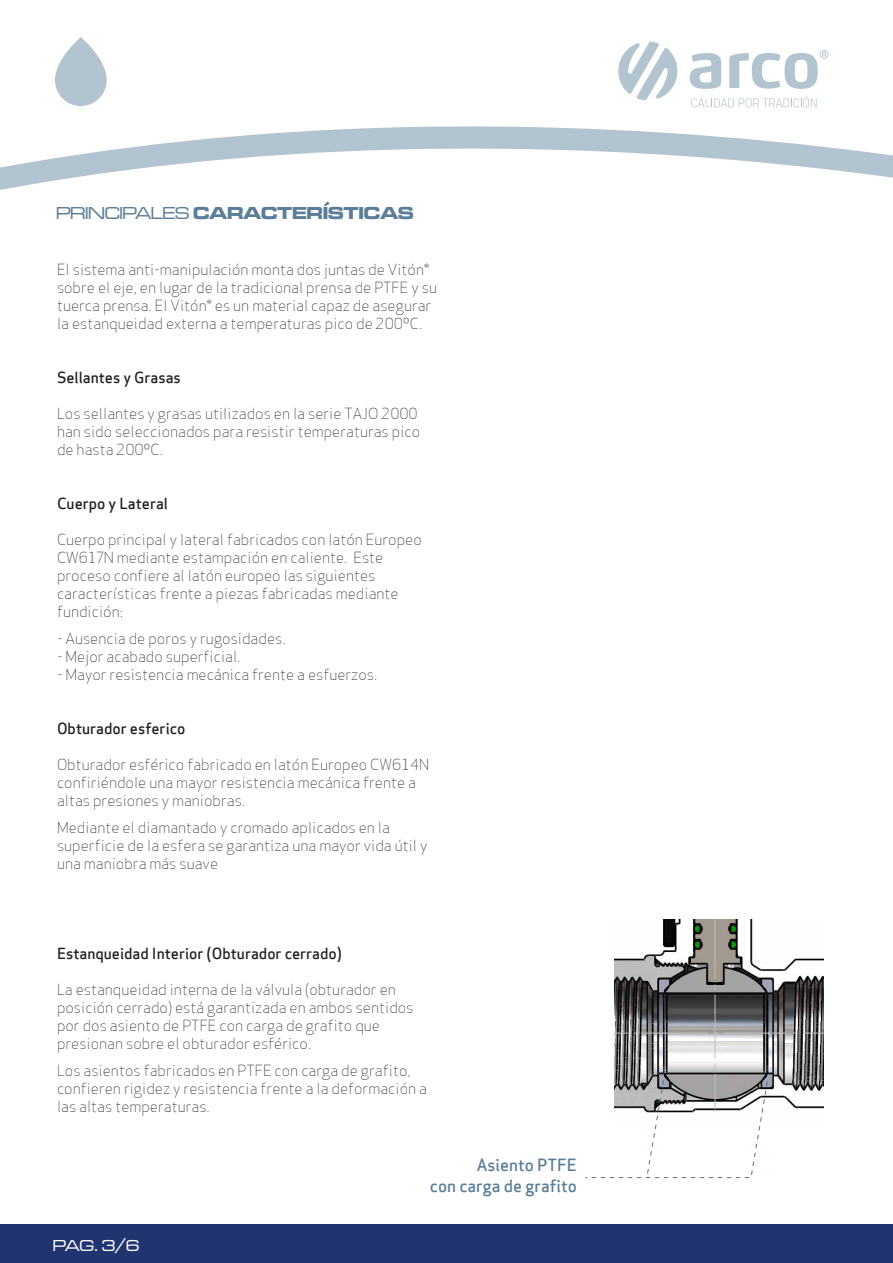
<style>
.page{position:relative;width:893px;height:1263px;background:#fff}
.page>*{position:absolute;margin:0;border:0;box-sizing:border-box;transform-origin:0 0}
.t1{font:18px "Microgramma D Bold Exte";color:#5a7e97}
.t2{font:16.5px/21px "Apex Sans Medium T";color:#5a7e97;text-align:right}
.t3{font:16.5px "Microgramma D Medi Exte";color:#fff}
.t4{font:15px/18px "Apex Sans Light T";color:#231f20}
.t5{font:15px "Apex Sans Medium T";color:#231f20}
.s1{font-family:"Microgramma D Medi Exte"}
</style>
<div class="page">
<img style="left:614px;top:920px;width:210px;height:189px">
<svg style="left:618px;top:41px;width:60px;height:59px"></svg>
<svg style="left:690px;top:53px;width:31px;height:36px"></svg>
<svg style="left:729px;top:50px;width:99px;height:39px"></svg>
<svg style="left:691px;top:96px;width:126px;height:11px"></svg>
<svg style="left:0;top:126px;width:893px;height:64px"></svg>
<div style="left:0;top:1224px;width:893px;height:39px;background:#21346f"></div>
<svg style="left:55px;top:37px;width:52px;height:69px"></svg>
<svg style="left:585px;top:1079px;width:183px;height:99px"></svg>
<p class="t1" style="left:56px;top:201px;width:359px"><span class="s1">PRINCIPALES</span> CARACTERÍSTICAS</p>
<p class="t4" style="left:57px;top:260px;width:382px">El sistema anti-manipulación monta dos juntas de Vitón® sobre el eje, en lugar de la tradicional prensa de PTFE y su tuerca prensa. El Vitón® es un material capaz de asegurar la estanqueidad externa a temperaturas pico de 200ºC.</p>
<p class="t5" style="left:57px;top:368px;width:125px">Sellantes y Grasas</p>
<p class="t4" style="left:57px;top:404px;width:365px">Los sellantes y grasas utilizados en la serie TAJO 2000 han sido seleccionados para resistir temperaturas pico de hasta 200ºC.</p>
<p class="t5" style="left:57px;top:494px;width:113px">Cuerpo y Lateral</p>
<p class="t4" style="left:57px;top:530px;width:366px">Cuerpo principal y lateral fabricados con latón Europeo CW617N mediante estampación en caliente. Este proceso confiere al latón europeo las siguientes características frente a piezas fabricadas mediante fundición:</p>
<p class="t4" style="left:57px;top:629px;width:230px">- Ausencia de poros y rugosidades.</p>
<p class="t4" style="left:57px;top:647px;width:185px">- Mejor acabado superficial.</p>
<p class="t4" style="left:57px;top:665px;width:322px">- Mayor resistencia mecánica frente a esfuerzos.</p>
<p class="t5" style="left:57px;top:719px;width:130px">Obturador esferico</p>
<p class="t4" style="left:57px;top:755px;width:374px">Obturador esférico fabricado en latón Europeo CW614N confiriéndole una mayor resistencia mecánica frente a altas presiones y maniobras.</p>
<p class="t4" style="left:57px;top:818px;width:372px">Mediante el diamantado y cromado aplicados en la superficie de la esfera se garantiza una mayor vida útil y una maniobra más suave</p>
<p class="t5" style="left:57px;top:944px;width:287px">Estanqueidad Interior (Obturador cerrado)</p>
<p class="t4" style="left:57px;top:980px;width:358px">La estanqueidad interna de la válvula (obturador en posición cerrado) está garantizada en ambos sentidos por dos asiento de PTFE con carga de grafito que presionan sobre el obturador esférico.</p>
<p class="t4" style="left:57px;top:1061px;width:371px">Los asientos fabricados en PTFE con carga de grafito, confieren rigidez y resistencia frente a la deformación a las altas temperaturas.</p>
<p class="t3" style="left:53px;top:1235px;width:88px">PAG. 3/6</p>
<p class="t2" style="left:430px;top:1155px;width:148px">Asiento PTFE<br>con carga de grafito</p>
</div>
